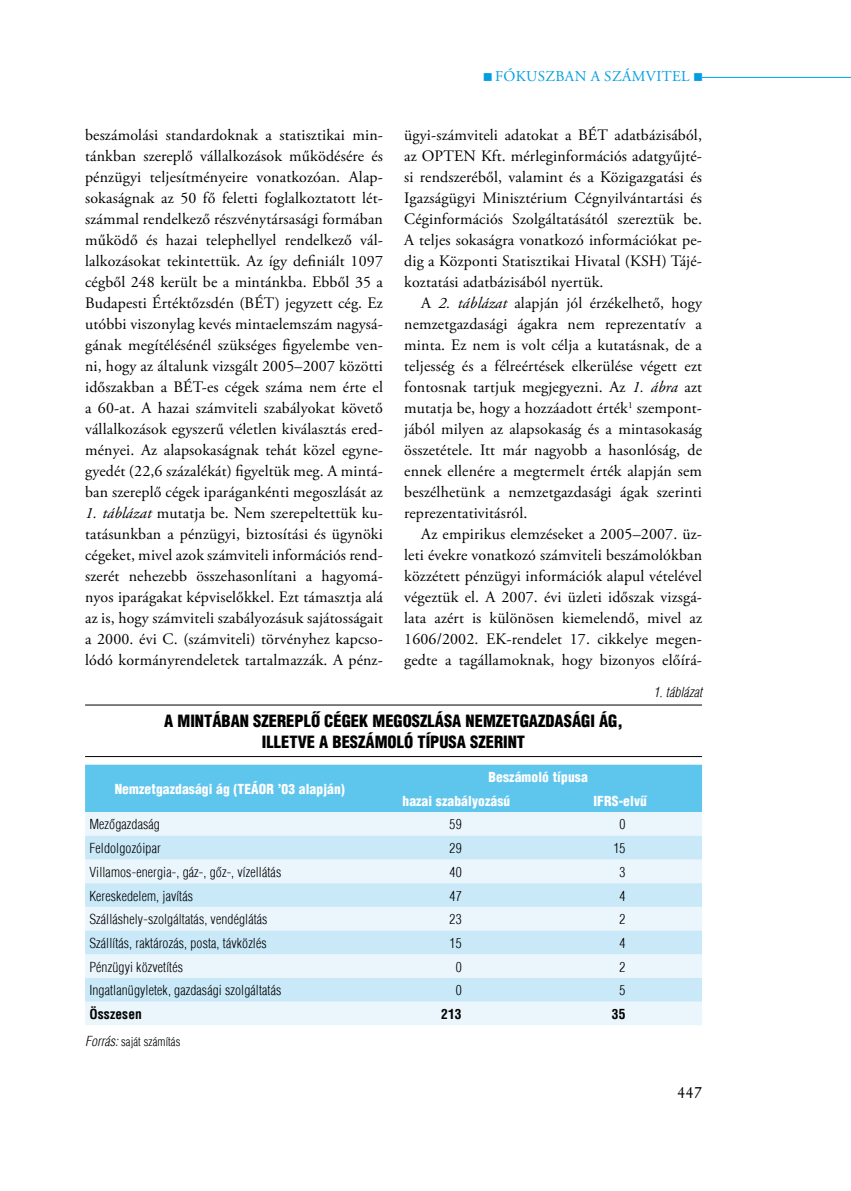
<style>
.page{position:relative;width:851px;height:1191px;background:#fff}
.page>*{position:absolute;margin:0;border:0;box-sizing:border-box;transform-origin:0 0}
.t1{font:900 condensed 16.5px/21px "H Helvetica";color:#000;text-align:center}
.t2{font:16.5px "Original Garamond HU Normal";color:#000}
.t3{font:15.9px/21px "Adobe Garamond Pro";letter-spacing:.01em;color:#000;text-align:justify}
.t4{font:15px "Adobe Garamond Pro";letter-spacing:.19em;color:#009ee0}
.t5{font:300 condensed 13.5px "H Helvetica";letter-spacing:.01em;color:#000}
.t6{font:900 condensed 13.5px/23.7px "H Helvetica";letter-spacing:.01em;color:#fff}
.t7{font:700 condensed 13.5px "H Helvetica";letter-spacing:.01em;color:#000}
.t8{font:italic 300 condensed 13.5px "H Helvetica";letter-spacing:.01em;color:#000}
.t9{font:300 condensed 12px "H Helvetica";color:#000}
.s1{font-style:italic}
.s2{font-style:italic;font-size:13.5px}
</style>
<div class="page">
<hr style="left:702px;top:77px;width:148px;height:1px;background:#009ee0">
<hr style="left:85px;top:704px;width:617px;height:1px;background:#000">
<hr style="left:85px;top:756px;width:617px;height:1px;background:#000">
<div style="left:85px;top:764px;width:617px;height:48px;background:#5ec5ed"></div>
<div style="left:85px;top:812px;width:617px;height:213px;background:#ebf6fc"></div>
<svg style="left:85px;top:836px;width:617px;height:165px;background:#d7eef9"></svg>
<p class="t4" style="left:482px;top:67px;width:222px">■Fókuszban a számvitel ■</p>
<p class="t3" style="left:404px;top:125px;width:299px">ügyi-számviteli adatokat a BÉT adatbázisából, az OPTEN</p>
<p class="t3" style="left:85px;top:125px;width:299px">beszámolási standardoknak a statisztikai min&shy;tánkban szereplő vállalkozások működésére és pénzügyi teljesítményeire vonatkozóan. Alap&shy;sokaságnak az 50 fő feletti foglalkoztatott lét&shy;számmal rendelkező részvénytársasági formában működő és hazai telephellyel rendelkező vál&shy;lalkozásokat tekintettük. Az így definiált 1097 cégből 248 került be a mintánkba. Ebből 35 a Budapesti Értéktőzsdén (BÉT) jegyzett cég. Ez utóbbi viszonylag kevés mintaelemszám nagysá&shy;gának megítélésénél szükséges figyelembe ven&shy;ni, hogy az általunk vizsgált 2005–2007 közötti időszakban a BÉT-es cégek száma nem érte el a 60-at. A hazai számviteli szabályokat követő vállalkozások egyszerű véletlen kiválasztás ered&shy;ményei. Az alapsokaságnak tehát közel egyne&shy;gyedét (22,6 százalékát) figyeltük meg. A mintá&shy;ban szereplő cégek iparágankénti megoszlását az</p>
<p class="t3" style="left:85px;top:503px;width:299px"><span class="s1">1. táblázat</span> mutatja be. Nem szerepeltettük ku&shy;tatásunkban a pénzügyi, biztosítási és ügynöki cégeket, mivel azok számviteli információs rend&shy;szerét nehezebb összehasonlítani a hagyomá&shy;nyos iparágakat képviselőkkel. Ezt támasztja alá az is, hogy számviteli szabályozásuk sajátosságait a 2000. évi C. (számviteli) törvényhez kapcso&shy;lódó kormányrendeletek tartalmazzák. A pénz-</p>
<p class="t3" style="left:404px;top:146px;width:299px;text-indent:77px">Kft. mérleginformációs adatgyűjté&shy;si rendszeréből, valamint és a Közigazgatási és Igazságügyi Minisztérium Cégnyilvántartási és Céginformációs Szolgáltatásától szereztük be.<br>A teljes sokaságra vonatkozó információkat pe&shy;dig a Központi Statisztikai Hivatal (KS H) Tájé&shy;koztatási adatbázisából nyertük.</p>
<p class="t3" style="left:404px;top:293px;width:299px;text-indent:17px">A <span class="s1">2. táblázat</span> alapján jól érzékelhető, hogy nemzetgazdasági ágakra nem reprezentatív a minta. Ez nem is volt célja a kutatásnak, de a teljesség és a félreértések elkerülése végett ezt fontosnak tartjuk megjegyezni. Az <span class="s1">1. ábra</span> azt mutatja be, hogy a hozzáadott érték<sup>1</sup> szempont&shy;jából milyen az alapsokaság és a mintasokaság összetétele. Itt már nagyobb a hasonlóság, de ennek ellenére a megtermelt érték alapján sem beszélhetünk a nemzetgazdasági ágak szerinti reprezentativitásról.</p>
<p class="t3" style="left:404px;top:524px;width:299px;text-indent:17px">Az empirikus elemzéseket a 2005–2007. üz&shy;leti évekre vonatkozó számviteli beszámolókban közzétett pénzügyi információk alapul vételével végeztük el. A 2007. évi üzleti időszak vizsgá&shy;lata azért is különösen kiemelendő, mivel az 1606/2002. EK-rendelet 17. cikkelye megen&shy;gedte a tagállamoknak, hogy bizonyos előírá-</p>
<p class="t8" style="left:653px;top:684px;width:50px">1. táblázat</p>
<p class="t1" style="left:164px;top:710px;width:460px">A MINTÁBAN SZEREPLŐ CÉGEK MEGOSZLÁSA NEMZETGAZDASÁGI ÁG,<br>ILLETVE A BESZÁMOLÓ TÍPUSA SZERINT</p>
<p class="t6" style="left:115px;top:777px;width:131px">NEMZETGAZDASÁGI ÁG (TEÁOR</p>
<p class="t6" style="left:277px;top:777px;width:69px">’03 ALAPJÁN)</p>
<p class="t6" style="left:402px;top:765px;width:187px;text-indent:86px">BESZÁMOLÓ TÍPUSA<br>HAZAI SZABÁLYOZÁSÚ</p>
<p class="t6" style="left:593px;top:788px;width:55px">IFRS-ELVŰ</p>
<p class="t5" style="left:89px;top:816px;width:72px">Mezőgazdaság</p>
<p class="t5" style="left:449px;top:816px;width:14px">59</p>
<p class="t5" style="left:619px;top:816px;width:7px">0</p>
<p class="t5" style="left:89px;top:840px;width:73px">Feldolgozóipar</p>
<p class="t5" style="left:449px;top:840px;width:14px">29</p>
<p class="t5" style="left:613px;top:840px;width:14px">15</p>
<p class="t5" style="left:89px;top:864px;width:193px">Villamos-energia-, gáz-, gőz-, vízellátás</p>
<p class="t5" style="left:449px;top:864px;width:14px">40</p>
<p class="t5" style="left:619px;top:864px;width:7px">3</p>
<p class="t5" style="left:89px;top:887px;width:105px">Kereskedelem, javítás</p>
<p class="t5" style="left:449px;top:887px;width:14px">47</p>
<p class="t5" style="left:619px;top:887px;width:7px">4</p>
<p class="t5" style="left:89px;top:911px;width:180px">Szálláshely-szolgáltatás, vendéglátás</p>
<p class="t5" style="left:449px;top:911px;width:14px">23</p>
<p class="t5" style="left:619px;top:911px;width:7px">2</p>
<p class="t5" style="left:89px;top:935px;width:179px">Szállítás, raktározás, posta, távközlés</p>
<p class="t5" style="left:449px;top:935px;width:14px">15</p>
<p class="t5" style="left:619px;top:935px;width:7px">4</p>
<p class="t5" style="left:89px;top:958px;width:95px">Pénzügyi közvetítés</p>
<p class="t5" style="left:455px;top:958px;width:7px">0</p>
<p class="t5" style="left:619px;top:958px;width:7px">2</p>
<p class="t5" style="left:89px;top:982px;width:193px">I ngatlanügyletek, gazdasági szolgáltatás</p>
<p class="t5" style="left:455px;top:982px;width:7px">0</p>
<p class="t5" style="left:619px;top:982px;width:7px">5</p>
<p class="t7" style="left:89px;top:1005px;width:54px">Összesen</p>
<p class="t7" style="left:441px;top:1005px;width:22px">213</p>
<p class="t7" style="left:611px;top:1005px;width:15px">35</p>
<p class="t9" style="left:85px;top:1034px;width:97px"><span class="s2">Forrás:</span> saját számítás</p>
<p class="t2" style="left:677px;top:1081px;width:26px">447</p>
</div>
